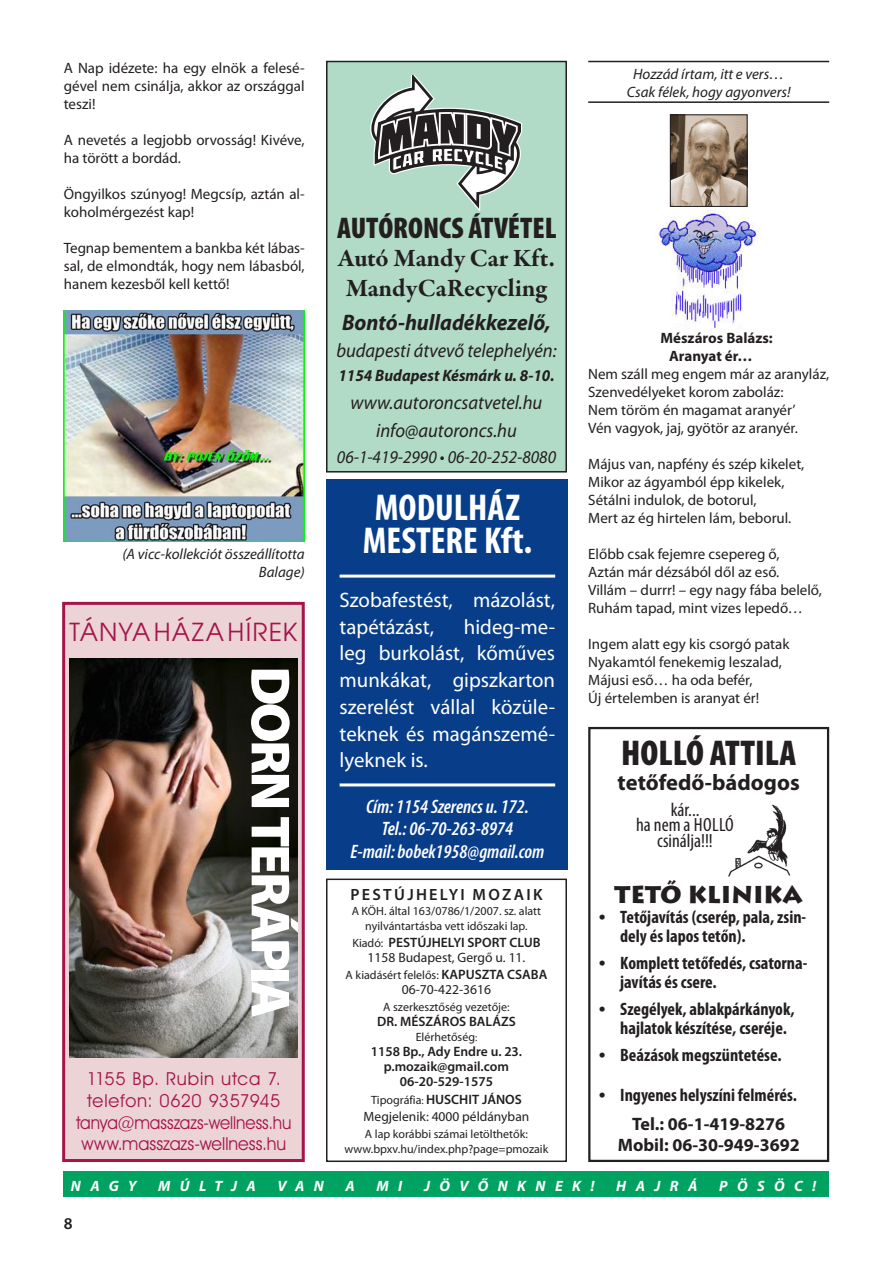
<style>
.page{position:relative;width:893px;height:1263px;background:#fff}
.page>*{position:absolute;margin:0;border:0;box-sizing:border-box;transform-origin:0 0}
.t1{font:900 55.5px "Myriad Pro";letter-spacing:-.055em;color:#fff}
.t2{font:700 condensed 37.5px "Myriad Pro";color:#fff}
.t3{font:900 condensed 36px "Myriad Pro";color:#231f20}
.t4{font:900 condensed 30px "Myriad Pro";color:#231f20}
.t5{font:700 25.5px/30.6px "Garamond Premr Pro";letter-spacing:-.005em;color:#231f20;text-align:center}
.t6{font:24.75px "Avant Garde L";letter-spacing:.045em;color:#a5154b}
.t7{font:900 24px "Lithos Pro";color:#231f20}
.t8{font:italic 700 22.5px "Myriad Pro";color:#231f20;scale:.95 1}
.t9{font:700 22.5px "Myriad Pro";color:#231f20}
.t10{font:21px/26.7px "Myriad Pro";color:#fff}
.t11{font:italic 19.5px "Myriad Pro";color:#231f20;scale:.95 1}
.t12{font:italic 600 condensed 19.5px "Myriad Pro";color:#fff}
.t13{font:condensed 19.2px/15.6px "Myriad Pro";color:#231f20;text-align:center}
.t14{font:700 condensed 18px/19.5px "Myriad Pro";color:#231f20}
.t15{font:18px/21.6px "Avant Garde Bk PFL";color:#a5154b;text-align:center}
.t16{font:700 18px "Myriad Pro";color:#231f20}
.t17{font:italic 18px "Myriad Pro";color:#231f20;scale:.95 1}
.t18{font:18px "Avant Garde Bk PFL";letter-spacing:.04em;color:#a5154b}
.t19{font:italic 700 16.5px "Myriad Pro";color:#231f20;scale:.95 1}
.t20{font:600 16.5px "Myriad Pro";color:#231f20}
.t21{font:600 16.35px "Myriad Pro";letter-spacing:.14em;color:#231f20}
.t22{font:15px/18px "Myriad Pro";color:#231f20;text-align:justify}
.t23{font:italic 15px/18px "Myriad Pro";color:#231f20;text-align:center}
.t24{font:italic 700 15px "Myriad Pro";letter-spacing:.63em;color:#fff}
.t25{font:700 15px "Myriad Pro";color:#231f20}
.t26{font:600 13.65px/15px "Myriad Pro";color:#231f20;text-align:center}
.t27{font:13.65px/15px "Myriad Pro";color:#231f20;text-align:center}
.t28{font:13.5px "Myriad Pro";color:#231f20}
.t29{font:12px/15px "Myriad Pro";color:#231f20;text-align:center}
.s1{font-size:12px}
.s2{font-weight:600}
.s3{font-weight:600;font-size:13.65px}
.s4{font-size:10.5px}
.s5{font-weight:400;font-size:12px}
.s6{font-weight:400;font-size:10.5px}
.s7{font-family:"Times";font-weight:400;font-stretch:normal}
</style>
<div class="page">
<img style="left:658px;top:205px;width:103px;height:124px">
<div style="left:64px;top:1172px;width:765px;height:25px;background:#00a261"></div>
<div style="left:326px;top:878px;width:241px;height:284px;border:2px solid #231f20"></div>
<hr style="left:588px;top:61px;width:241px;height:1px;background:#231f20">
<hr style="left:588px;top:101px;width:241px;height:2px;background:#231f20">
<img style="left:672px;top:116px;width:73px;height:89px">
<div style="left:670px;top:114px;width:77px;height:93px;border:1px solid #231f20"></div>
<div style="left:327px;top:62px;width:239px;height:410px;background:#b1dbc7"></div>
<div style="left:326px;top:61px;width:241px;height:411px;border:2px solid #231f20"></div>
<svg style="left:370px;top:76px;width:153px;height:134px"></svg>
<div style="left:327px;top:479px;width:241px;height:391px;background:#083e89"></div>
<hr style="left:340px;top:575px;width:215px;height:3px;background:#fff">
<hr style="left:340px;top:783px;width:215px;height:3px;background:#fff">
<div style="left:588px;top:727px;width:241px;height:435px;border:2px solid #231f20"></div>
<img style="left:728px;top:804px;width:63px;height:73px">
<div style="left:64px;top:603px;width:239px;height:557px;background:#ecd4d6"></div>
<div style="left:62px;top:602px;width:243px;height:560px;border:3px solid #a5154b"></div>
<img style="left:69px;top:659px;width:228px;height:399px">
<img style="left:64px;top:310px;width:241px;height:231px">
<p class="t22" style="left:64px;top:60px;width:242px">A Nap idézete: ha egy elnök a felesé&shy;gével nem csinálja, akkor az országgal teszi!</p>
<p class="t22" style="left:64px;top:132px;width:242px">A nevetés a legjobb orvosság! Kivéve, ha törött a bordád.</p>
<p class="t22" style="left:64px;top:186px;width:242px">Öngyilkos szúnyog! Megcsíp, aztán al&shy;koholmérgezést kap!</p>
<p class="t22" style="left:64px;top:240px;width:242px">Tegnap bementem a bankba két lábas&shy;sal, de elmondták, hogy nem lábasból, hanem kezesből kell kettő!</p>
<p class="t23" style="left:122px;top:545px;width:184px">(A vicc-kollekciót összeállította</p>
<p class="t23" style="left:259px;top:563px;width:47px">Balage)</p>
<p class="t6" style="left:69px;top:617px;width:230px">TÁNYA HÁZA HÍREK</p>
<p class="t1" style="left:307px;top:666px;width:354px;rotate:90deg">DORN TERÁPIA</p>
<p class="t18" style="left:87px;top:1068px;width:196px">1155 Bp. Rubin utca 7.</p>
<p class="t15" style="left:76px;top:1090px;width:217px">telefon: 0620 9357945 tanya@masszazs-wellness.hu</p>
<p class="t15" style="left:82px;top:1133px;width:206px">www.masszazs-wellness.hu</p>
<p class="t23" style="left:627px;top:65px;width:165px">Hozzád írtam, itt e vers…<br>Csak félek, hogy agyonvers!</p>
<p class="t4" style="left:337px;top:212px;width:221px">AUTÓRONCS ÁTVÉTEL</p>
<p class="t5" style="left:338px;top:243px;width:219px">Autó Mandy Car Kft.<br>MandyCaRecycling</p>
<p class="t8" style="left:342px;top:310px;width:221px">Bontó-hulladékkezelő,</p>
<p class="t11" style="left:336px;top:339px;width:233px">budapesti átvevő telephelyén:</p>
<p class="t19" style="left:338px;top:367px;width:229px">1154 Budapest Késmárk u. 8-10.</p>
<p class="t11" style="left:351px;top:390px;width:203px">www.autoroncsatvetel.hu</p>
<p class="t11" style="left:376px;top:418px;width:150px">info@autoroncs.hu</p>
<p class="t17" style="left:337px;top:445px;width:232px">06-1-419-2990 • 06-20-252-8080</p>
<p class="t2" style="left:375px;top:484px;width:147px">MODULHÁZ</p>
<p class="t2" style="left:363px;top:517px;width:171px">MESTERE Kft.</p>
<p class="t10" style="left:340px;top:587px;width:217px">Szobafestést, mázolást, tapétázást,</p>
<p class="t10" style="left:340px;top:614px;width:217px;text-align:justify;text-indent:124px">hideg-me&shy;leg burkolást, kőműves munkákat, gipszkarton szerelést vállal közüle&shy;teknek és magánszemé&shy;lyeknek is.</p>
<p class="t12" style="left:366px;top:796px;width:164px">Cím: 1154 Szerencs u. 172.</p>
<p class="t12" style="left:382px;top:818px;width:133px">Tel.: 06-70-263-8974</p>
<p class="t12" style="left:350px;top:841px;width:196px">E-mail: bobek1958@gmail.com</p>
<p class="t21" style="left:350px;top:885px;width:194px">PESTÚJHELYI MOZAIK</p>
<p class="t29" style="left:352px;top:904px;width:191px">A KÖH. által 163/0786/1/2007. sz. alatt nyilvántartásba vett időszaki lap.</p>
<p class="t27" style="left:352px;top:935px;width:190px"><span class="s1">Kiadó:</span> <span class="s2">PESTÚJHELYI SPORT CLUB<br></span>1158 Budapest, Gergő u. 11.</p>
<p class="t29" style="left:346px;top:968px;width:203px">A kiadásért felelős: <span class="s3">KAPUSZTA CSABA</span></p>
<p class="t27" style="left:402px;top:982px;width:91px">06-70-422-3616</p>
<p class="t29" style="left:383px;top:1000px;width:128px">A szerkesztőség vezetője:</p>
<p class="t26" style="left:377px;top:1014px;width:140px">DR. MÉSZÁROS BALÁZS</p>
<p class="t29" style="left:416px;top:1030px;width:63px">Elérhetőség<span class="s4">:</span></p>
<p class="t26" style="left:371px;top:1044px;width:153px">1158 Bp., Ady Endre u. 23. p.mozaik@gmail.com<br>06-20-529-1575</p>
<p class="t26" style="left:371px;top:1092px;width:152px"><span class="s5">Tipográfia</span><span class="s6">:</span> HUSCHIT JÁNOS</p>
<p class="t28" style="left:364px;top:1109px;width:167px">Megjelenik: 4000 példányban</p>
<p class="t29" style="left:345px;top:1126px;width:205px">A lap korábbi számai letölthetők: www.bpxv.hu/index.php?page=pmozaik</p>
<p class="t25" style="left:660px;top:330px;width:114px">Mészáros Balázs:</p>
<p class="t25" style="left:669px;top:348px;width:85px">Aranyat ér…</p>
<p class="t22" style="left:588px;top:366px;width:242px">Nem száll meg engem már az aranyláz,</p>
<p class="t22" style="left:588px;top:384px;width:197px">Szenvedélyeket korom zaboláz:</p>
<p class="t22" style="left:588px;top:402px;width:209px">Nem töröm én magamat aranyér’</p>
<p class="t22" style="left:588px;top:420px;width:211px">Vén vagyok, jaj, gyötör az aranyér.</p>
<p class="t22" style="left:588px;top:456px;width:218px">Május van, napfény és szép kikelet,</p>
<p class="t22" style="left:588px;top:474px;width:198px">Mikor az ágyamból épp kikelek,</p>
<p class="t22" style="left:588px;top:492px;width:170px">Sétálni indulok, de botorul,</p>
<p class="t22" style="left:588px;top:510px;width:205px">Mert az ég hirtelen lám, beborul.</p>
<p class="t22" style="left:588px;top:546px;width:193px">Előbb csak fejemre csepereg ő,</p>
<p class="t22" style="left:588px;top:564px;width:193px">Aztán már dézsából dől az eső.</p>
<p class="t22" style="left:588px;top:582px;width:235px">Villám – durrr! – egy nagy fába belelő,</p>
<p class="t22" style="left:588px;top:600px;width:216px">Ruhám tapad, mint vizes lepedő…</p>
<p class="t22" style="left:588px;top:636px;width:203px">Ingem alatt egy kis csorgó patak</p>
<p class="t22" style="left:588px;top:654px;width:195px">Nyakamtól fenekemig leszalad,</p>
<p class="t22" style="left:588px;top:672px;width:166px">Májusi eső… ha oda befér,</p>
<p class="t22" style="left:588px;top:690px;width:173px">Új értelemben is aranyat ér!</p>
<p class="t3" style="left:621px;top:733px;width:176px">HOLLÓ ATTILA</p>
<p class="t9" style="left:618px;top:770px;width:184px">tetőfedő-bádogos</p>
<p class="t13" style="left:671px;top:802px;width:30px">kár...</p>
<p class="t13" style="left:636px;top:818px;width:99px">ha nem a HOLLÓ csinálja!!!</p>
<p class="t7" style="left:614px;top:880px;width:190px">TETŐ KLINIKA</p>
<p class="t14" style="left:620px;top:906px;width:188px;text-indent:-21px"><span class="s7">•</span> Tetőjavítás (cserép, pala, zsin&shy;dely és lapos tetőn).</p>
<p class="t14" style="left:620px;top:952px;width:189px;text-indent:-21px"><span class="s7">•</span> Komplett tetőfedés, csatorna&shy;javítás és csere.</p>
<p class="t14" style="left:620px;top:999px;width:176px;text-indent:-21px"><span class="s7">•</span> Szegélyek, ablakpárkányok, hajlatok készítése, cseréje.</p>
<p class="t14" style="left:599px;top:1045px;width:184px"><span class="s7">•</span> Beázások megszüntetése.</p>
<p class="t14" style="left:599px;top:1085px;width:199px"><span class="s7">•</span> Ingyenes helyszíni felmérés.</p>
<p class="t16" style="left:632px;top:1113px;width:154px">Tel.: 06-1-419-8276</p>
<p class="t16" style="left:618px;top:1135px;width:183px">Mobil: 06-30-949-3692</p>
<p class="t24" style="left:71px;top:1177px;width:67px">NAGY</p>
<p class="t24" style="left:158px;top:1177px;width:99px">MÚLTJA</p>
<p class="t24" style="left:277px;top:1177px;width:48px">VAN</p>
<p class="t24" style="left:346px;top:1177px;width:11px">A</p>
<p class="t24" style="left:376px;top:1177px;width:27px">M I</p>
<p class="t24" style="left:424px;top:1177px;width:172px">JÖVŐNKNEK!</p>
<p class="t24" style="left:616px;top:1177px;width:83px">HAJRÁ</p>
<p class="t24" style="left:719px;top:1177px;width:99px">PÖSÖC!</p>
<p class="t20" style="left:64px;top:1214px;width:10px">8</p>
</div>
